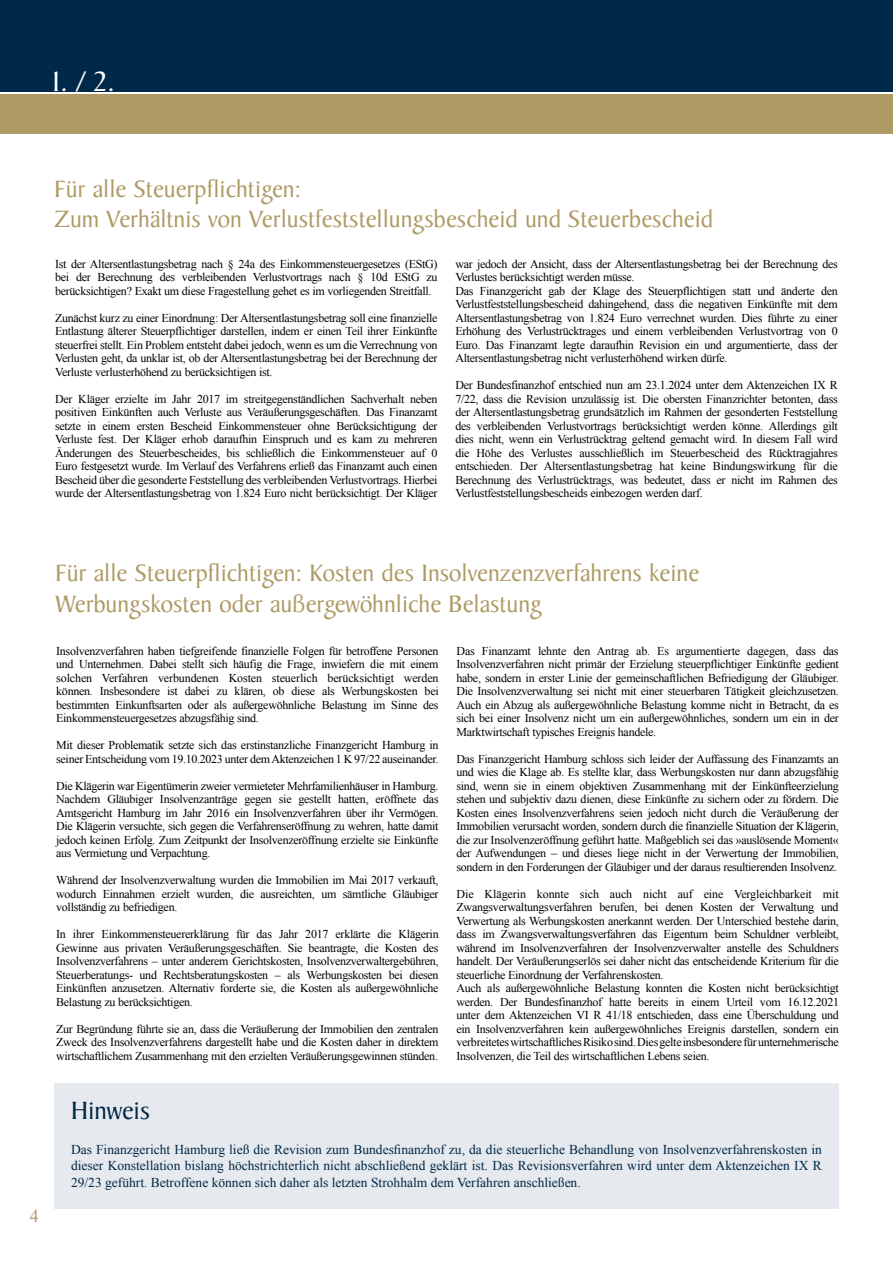
<style>
.page{position:relative;width:893px;height:1263px;background:#fff}
.page>*{position:absolute;margin:0;border:0;box-sizing:border-box;transform-origin:0 0}
.t1{font:30px "Baker Signet Std";color:#fff}
.t2{font:27px "Baker Signet Std";color:#002848}
.t3{font:25.5px/30.6px "Baker Signet Std";color:#ae9a64}
.t4{font:18px "Times New Roman";color:#ae9a64}
.t5{font:13.5px/16.5px "Times New Roman";color:#002848;text-align:justify}
.t6{font:12px/13.5px "Times New Roman";letter-spacing:-.025em;color:#000;text-align:justify}
</style>
<div class="page">
<div style="left:0;top:0;width:893px;height:91px;background:#002848"></div>
<div style="left:0;top:94px;width:893px;height:40px;background:#ae9a64"></div>
<div style="left:54px;top:1083px;width:785px;height:126px;background:#e6e9ed"></div>
<h1 class="t1" style="left:52px;top:66px;width:65px">1. / 2.</h1>
<h3 class="t3" style="left:54px;top:174px;width:660px">Für alle Steuerpflichtigen:<br>Zum Verhältnis von Verlustfeststellungsbescheid und Steuerbescheid</h3>
<p class="t6" style="left:55px;top:257px;width:384px">Ist der Altersentlastungsbetrag nach § 24a des Einkommensteuergesetzes (EStG) bei der Berechnung des verbleibenden Verlustvortrags nach § 10d EStG zu berücksichtigen? Exakt um diese Fragestellung gehet es im vorliegenden Streitfall.</p>
<p class="t6" style="left:55px;top:311px;width:384px">Zunächst kurz zu einer Einordnung: Der Altersentlastungsbetrag soll eine finanzielle Entlastung älterer Steuerpflichtiger darstellen, indem er einen Teil ihrer Einkünfte steuerfrei stellt. Ein Problem entsteht dabei jedoch, wenn es um die Verrechnung von Verlusten geht, da unklar ist, ob der Altersentlastungsbetrag bei der Berechnung der Verluste verlusterhöhend zu berücksichtigen ist.</p>
<p class="t6" style="left:55px;top:392px;width:384px">Der Kläger erzielte im Jahr 2017 im streitgegenständlichen Sachverhalt neben positiven Einkünften auch Verluste aus Veräußerungsgeschäften. Das Finanzamt setzte in einem ersten Bescheid Einkommensteuer ohne Berücksichtigung der Verluste fest. Der Kläger erhob daraufhin Einspruch und es kam zu mehreren Änderungen des Steuerbescheides, bis schließlich die Einkommensteuer auf 0<br>Euro festgesetzt wurde. Im Verlauf des Verfahrens erließ das Finanzamt auch einen Bescheid über die gesonderte Feststellung des verbleibenden Verlustvortrags. Hierbei wurde der Altersentlastungsbetrag von 1.824 Euro nicht berücksichtigt. Der Kläger</p>
<p class="t6" style="left:455px;top:257px;width:384px;text-align:left">war jedoch der Ansicht, dass der Altersentlastungsbetrag bei der Berechnung des Verlustes berücksichtigt werden müsse.<br>Das Finanzgericht gab der Klage des Steuerpflichtigen statt und änderte den Verlustfeststellungsbescheid dahingehend, dass die negativen Einkünfte mit dem Altersentlastungsbetrag von 1.824 Euro verrechnet wurden. Dies führte zu einer Erhöhung des Verlustrücktrages und einem verbleibenden Verlustvortrag von 0<br>Euro. Das Finanzamt legte daraufhin Revision ein und argumentierte, dass der Altersentlastungsbetrag nicht verlusterhöhend wirken dürfe.</p>
<p class="t6" style="left:455px;top:378px;width:384px">Der Bundesfinanzhof entschied nun am 23.1.2024 unter dem Aktenzeichen IX R 7/22, dass die Revision unzulässig ist. Die obersten Finanzrichter betonten, dass der Altersentlastungsbetrag grundsätzlich im Rahmen der gesonderten Feststellung des verbleibenden Verlustvortrags berücksichtigt werden könne. Allerdings gilt dies nicht, wenn ein Verlustrücktrag geltend gemacht wird. In diesem Fall wird die Höhe des Verlustes ausschließlich im Steuerbescheid des Rücktragjahres entschieden. Der Altersentlastungsbetrag hat keine Bindungswirkung für die Berechnung des Verlustrücktrags, was bedeutet, dass er nicht im Rahmen des Verlustfeststellungsbescheids einbezogen werden darf.</p>
<h3 class="t4" style="left:30px;top:1203px;width:10px">4</h3>
<h3 class="t3" style="left:56px;top:559px;width:645px">Für alle Steuerpflichtigen: Kosten des Insolvenzenzverfahrens keine<br>Werbungskosten oder außergewöhnliche Belastung</h3>
<p class="t6" style="left:56px;top:644px;width:384px">Insolvenzverfahren haben tiefgreifende finanzielle Folgen für betroffene Personen und Unternehmen. Dabei stellt sich häufig die Frage, inwiefern die mit einem solchen Verfahren verbundenen Kosten steuerlich berücksichtigt werden können. Insbesondere ist dabei zu klären, ob diese als Werbungskosten bei bestimmten Einkunftsarten oder als außergewöhnliche Belastung im Sinne des Einkommensteuergesetzes abzugsfähig sind.</p>
<p class="t6" style="left:56px;top:738px;width:384px">Mit dieser Problematik setzte sich das erstinstanzliche Finanzgericht Hamburg in seiner Entscheidung vom 19.10.2023 unter dem Aktenzeichen 1 K 97/22 auseinander.</p>
<p class="t6" style="left:56px;top:779px;width:384px">Die Klägerin war Eigentümerin zweier vermieteter Mehrfamilienhäuser in Hamburg.<br>Nachdem Gläubiger Insolvenzanträge gegen sie gestellt hatten, eröffnete das Amtsgericht Hamburg im Jahr 2016 ein Insolvenzverfahren über ihr Vermögen.<br>Die Klägerin versuchte, sich gegen die Verfahrenseröffnung zu wehren, hatte damit jedoch keinen Erfolg. Zum Zeitpunkt der Insolvenzeröffnung erzielte sie Einkünfte aus Vermietung und Verpachtung.</p>
<p class="t6" style="left:56px;top:873px;width:384px">Während der Insolvenzverwaltung wurden die Immobilien im Mai 2017 verkauft, wodurch Einnahmen erzielt wurden, die ausreichten, um sämtliche Gläubiger vollständig zu befriedigen.</p>
<p class="t6" style="left:56px;top:927px;width:384px">In ihrer Einkommensteuererklärung für das Jahr 2017 erklärte die Klägerin Gewinne aus privaten Veräußerungsgeschäften. Sie beantragte, die Kosten des Insolvenzverfahrens – unter anderem Gerichtskosten, Insolvenzverwaltergebühren, Steuerberatungs- und Rechtsberatungskosten – als Werbungskosten bei diesen Einkünften anzusetzen. Alternativ forderte sie, die Kosten als außergewöhnliche Belastung zu berücksichtigen.</p>
<p class="t6" style="left:56px;top:1022px;width:384px">Zur Begründung führte sie an, dass die Veräußerung der Immobilien den zentralen Zweck des Insolvenzverfahrens dargestellt habe und die Kosten daher in direktem wirtschaftlichem Zusammenhang mit den erzielten Veräußerungsgewinnen stünden.</p>
<p class="t6" style="left:457px;top:644px;width:384px">Das Finanzamt lehnte den Antrag ab. Es argumentierte dagegen, dass das Insolvenzverfahren nicht primär der Erzielung steuerpflichtiger Einkünfte gedient habe, sondern in erster Linie der gemeinschaftlichen Befriedigung der Gläubiger.<br>Die Insolvenzverwaltung sei nicht mit einer steuerbaren Tätigkeit gleichzusetzen.<br>Auch ein Abzug als außergewöhnliche Belastung komme nicht in Betracht, da es sich bei einer Insolvenz nicht um ein außergewöhnliches, sondern um ein in der Marktwirtschaft typisches Ereignis handele.</p>
<p class="t6" style="left:457px;top:752px;width:384px">Das Finanzgericht Hamburg schloss sich leider der Auffassung des Finanzamts an und wies die Klage ab. Es stellte klar, dass Werbungskosten nur dann abzugsfähig sind, wenn sie in einem objektiven Zusammenhang mit der Einkünfteerzielung stehen und subjektiv dazu dienen, diese Einkünfte zu sichern oder zu fördern. Die Kosten eines Insolvenzverfahrens seien jedoch nicht durch die Veräußerung der Immobilien verursacht worden, sondern durch die finanzielle Situation der Klägerin, die zur Insolvenzeröffnung geführt hatte. Maßgeblich sei das »auslösende Moment« der Aufwendungen – und dieses liege nicht in der Verwertung der Immobilien, sondern in den Forderungen der Gläubiger und der daraus resultierenden Insolvenz.</p>
<p class="t6" style="left:457px;top:887px;width:384px;text-align:left">Die Klägerin konnte sich auch nicht auf eine Vergleichbarkeit mit Zwangsverwaltungsverfahren berufen, bei denen Kosten der Verwaltung und Verwertung als Werbungskosten anerkannt werden. Der Unterschied bestehe darin, dass im Zwangsverwaltungsverfahren das Eigentum beim Schuldner verbleibt, während im Insolvenzverfahren der Insolvenzverwalter anstelle des Schuldners handelt. Der Veräußerungserlös sei daher nicht das entscheidende Kriterium für die steuerliche Einordnung der Verfahrenskosten.<br>Auch als außergewöhnliche Belastung konnten die Kosten nicht berücksichtigt werden. Der Bundesfinanzhof hatte bereits in einem Urteil vom 16.12.2021 unter dem Aktenzeichen VI R 41/18 entschieden, dass eine Überschuldung und ein Insolvenzverfahren kein außergewöhnliches Ereignis darstellen, sondern ein verbreitetes wirtschaftliches Risiko sind. Dies gelte insbesondere für unternehmerische Insolvenzen, die Teil des wirtschaftlichen Lebens seien.</p>
<h2 class="t2" style="left:71px;top:1096px;width:81px">Hinweis</h2>
<p class="t5" style="left:71px;top:1140px;width:752px">Das Finanzgericht Hamburg ließ die Revision zum Bundesfinanzhof zu, da die steuerliche Behandlung von Insolvenzverfahrenskosten in dieser Konstellation bislang höchstrichterlich nicht abschließend geklärt ist. Das Revisionsverfahren wird unter dem Aktenzeichen IX R 29/23 geführt. Betroffene können sich daher als letzten Strohhalm dem Verfahren anschließen.</p>
</div>
